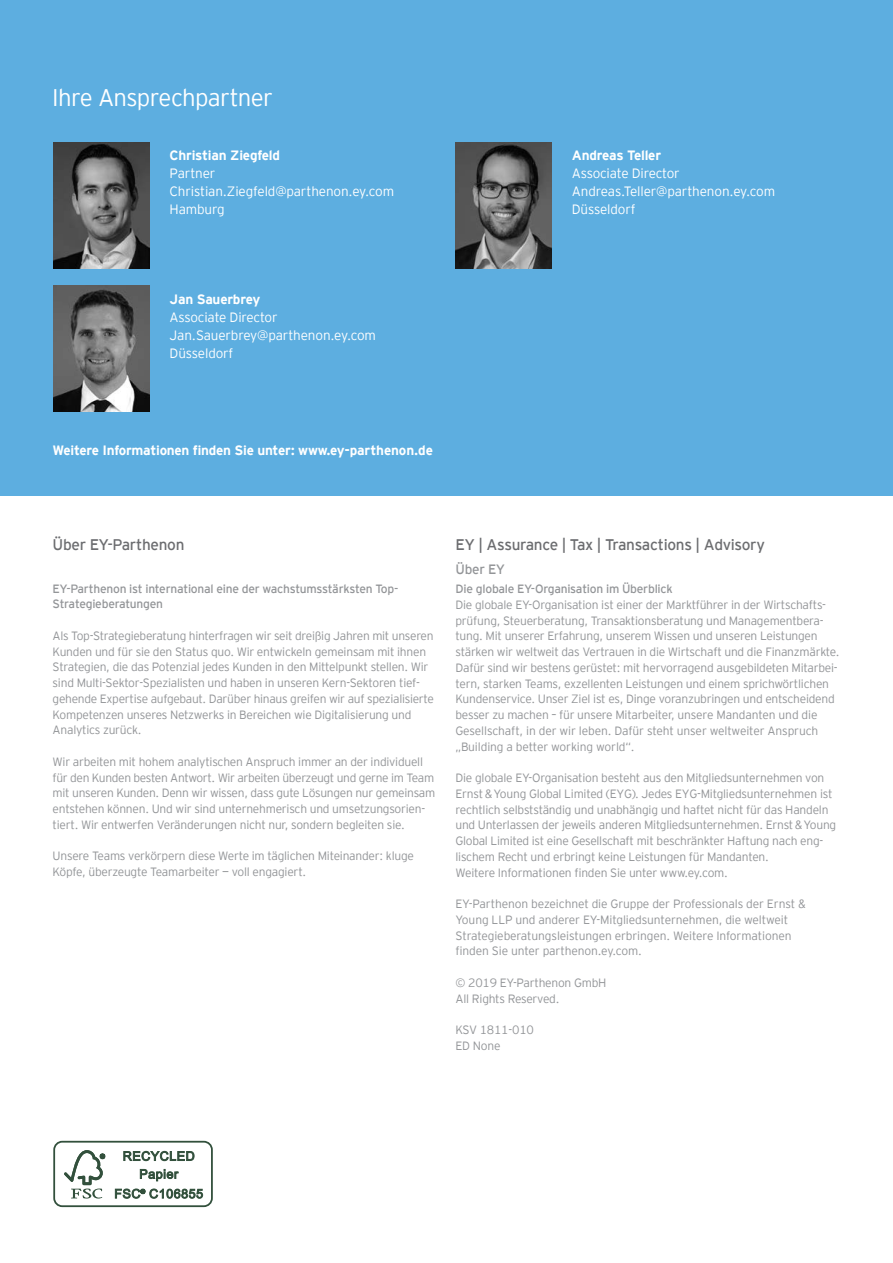
<style>
.page{position:relative;width:893px;height:1263px;background:#fff}
.page>*{position:absolute;margin:0;border:0;box-sizing:border-box;transform-origin:0 0}
.t1{font:300 24px "EY Interstate";letter-spacing:-.025em;color:#fff}
.t2{font:300 15.3px "EY Interstate";letter-spacing:-.02em;color:#6c6d70}
.t3{font:300 13.5px/18px "EY Interstate";letter-spacing:-.01em;color:#fff}
.t4{font:700 13.5px "EY Interstate";letter-spacing:-.02em;color:#fff}
.t5{font:300 13.5px "EY Interstate";letter-spacing:-.02em;color:#939598}
.t6{font:300 12px/15.8px "EY Interstate";letter-spacing:-.02em;color:#939598}
.t7{font:12px/15.8px "EY Interstate";letter-spacing:-.02em;color:#939598}
</style>
<div class="page">
<div style="left:0;top:0;width:893px;height:495px;background:#5daee0"></div>
<img style="left:53px;top:286px;width:97px;height:126px">
<div style="left:53px;top:1141px;width:160px;height:66px;border:2px solid #32503c;border-radius:8px"></div>
<svg style="left:64px;top:1150px;width:41px;height:48px"></svg>
<svg style="left:123px;top:1151px;width:72px;height:10px"></svg>
<svg style="left:140px;top:1169px;width:39px;height:12px"></svg>
<svg style="left:115px;top:1188px;width:88px;height:11px"></svg>
<img style="left:53px;top:142px;width:97px;height:126px">
<img style="left:455px;top:142px;width:97px;height:126px">
<h1 class="t1" style="left:52px;top:81px;width:222px">Ihre Ansprechpartner</h1>
<p class="t4" style="left:170px;top:146px;width:112px">Christian Ziegfeld</p>
<p class="t3" style="left:170px;top:164px;width:226px">Partner<br>Christian.Ziegfeld@parthenon.ey.com<br>Hamburg</p>
<p class="t4" style="left:170px;top:290px;width:92px">Jan Sauerbrey</p>
<p class="t3" style="left:170px;top:308px;width:208px">Associate Director<br>Jan.Sauerbrey@parthenon.ey.com<br>Düsseldorf</p>
<p class="t4" style="left:572px;top:146px;width:91px">Andreas Teller</p>
<p class="t3" style="left:572px;top:164px;width:205px">Associate Director<br>Andreas.Teller@parthenon.ey.com<br>Düsseldorf</p>
<p class="t4" style="left:53px;top:440px;width:382px">Weitere Informationen finden Sie unter: www.ey-parthenon.de</p>
<p class="t2" style="left:53px;top:534px;width:133px">Über EY-Parthenon</p>
<p class="t7" style="left:53px;top:580px;width:347px">EY-Parthenon ist international eine der wachstumsstärksten Top-<br>Strategieberatungen</p>
<p class="t6" style="left:53px;top:627px;width:383px">Als Top-Strategieberatung hinterfragen wir seit dreißig Jahren mit unseren Kunden und für sie den Status quo. Wir entwickeln gemeinsam mit ihnen Strategien, die das Potenzial jedes Kunden in den Mittelpunkt stellen. Wir sind Multi-Sektor-Spezialisten und haben in unseren Kern-Sektoren tief&shy;gehende Expertise aufgebaut. Darüber hinaus greifen wir auf spezialisierte Kompetenzen unseres Netzwerks in Bereichen wie Digitalisierung und Analytics zurück.</p>
<p class="t6" style="left:53px;top:753px;width:384px">Wir arbeiten mit hohem analytischen Anspruch immer an der individuell für den Kunden besten Antwort. Wir arbeiten überzeugt und gerne im Team mit unseren Kunden. Denn wir wissen, dass gute Lösungen nur gemeinsam entstehen können. Und wir sind unternehmerisch und umsetzungsorien&shy;tiert. Wir entwerfen Veränderungen nicht nur, sondern begleiten sie.</p>
<p class="t6" style="left:53px;top:847px;width:363px">Unsere Teams verkörpern diese Werte im täglichen Miteinander: kluge<br>Köpfe, überzeugte Teamarbeiter — voll engagiert.</p>
<p class="t2" style="left:455px;top:534px;width:311px">EY | Assurance | Tax | Transactions | Advisory</p>
<p class="t5" style="left:455px;top:559px;width:51px">Über EY</p>
<p class="t7" style="left:455px;top:580px;width:219px">Die globale EY-Organisation im Überblick</p>
<p class="t6" style="left:455px;top:596px;width:386px">Die globale EY-Organisation ist einer der Marktführer in der Wirtschafts&shy;prüfung, Steuerberatung, Transaktionsberatung und Managementbera&shy;tung. Mit unserer Erfahrung, unserem Wissen und unseren Leistungen stärken wir weltweit das Vertrauen in die Wirtschaft und die Finanzmärkte.<br>Dafür sind wir bestens gerüstet: mit hervorragend ausgebildeten Mitarbei&shy;tern, starken Teams, exzellenten Leistungen und einem sprichwörtlichen Kundenservice. Unser Ziel ist es, Dinge voranzubringen und entscheidend besser zu machen – für unsere Mitarbeiter, unsere Mandanten und die Gesellschaft, in der wir leben. Dafür steht unser weltweiter Anspruch „Building a better working world“.</p>
<p class="t6" style="left:455px;top:769px;width:382px">Die globale EY-Organisation besteht aus den Mitgliedsunternehmen von Ernst &amp; Young Global Limited (EYG). Jedes EYG-Mitgliedsunternehmen ist rechtlich selbstständig und unabhängig und haftet nicht für das Handeln und Unterlassen der jeweils anderen Mitgliedsunternehmen. Ernst &amp; Young Global Limited ist eine Gesellschaft mit beschränkter Haftung nach eng&shy;lischem Recht und erbringt keine Leistungen für Mandanten.<br>Weitere Informationen finden Sie unter www.ey.com.</p>
<p class="t6" style="left:455px;top:895px;width:352px">EY-Parthenon bezeichnet die Gruppe der Professionals der Ernst &amp; Young LLP und anderer EY-Mitgliedsunternehmen, die weltweit Strategieberatungsleistungen erbringen. Weitere Informationen finden Sie unter parthenon.ey.com.</p>
<p class="t6" style="left:455px;top:974px;width:152px">© 2019 EY-Parthenon GmbH<br>All Rights Reserved.</p>
<p class="t6" style="left:455px;top:1021px;width:80px">KSV 1811-010<br>ED None</p>
</div>
